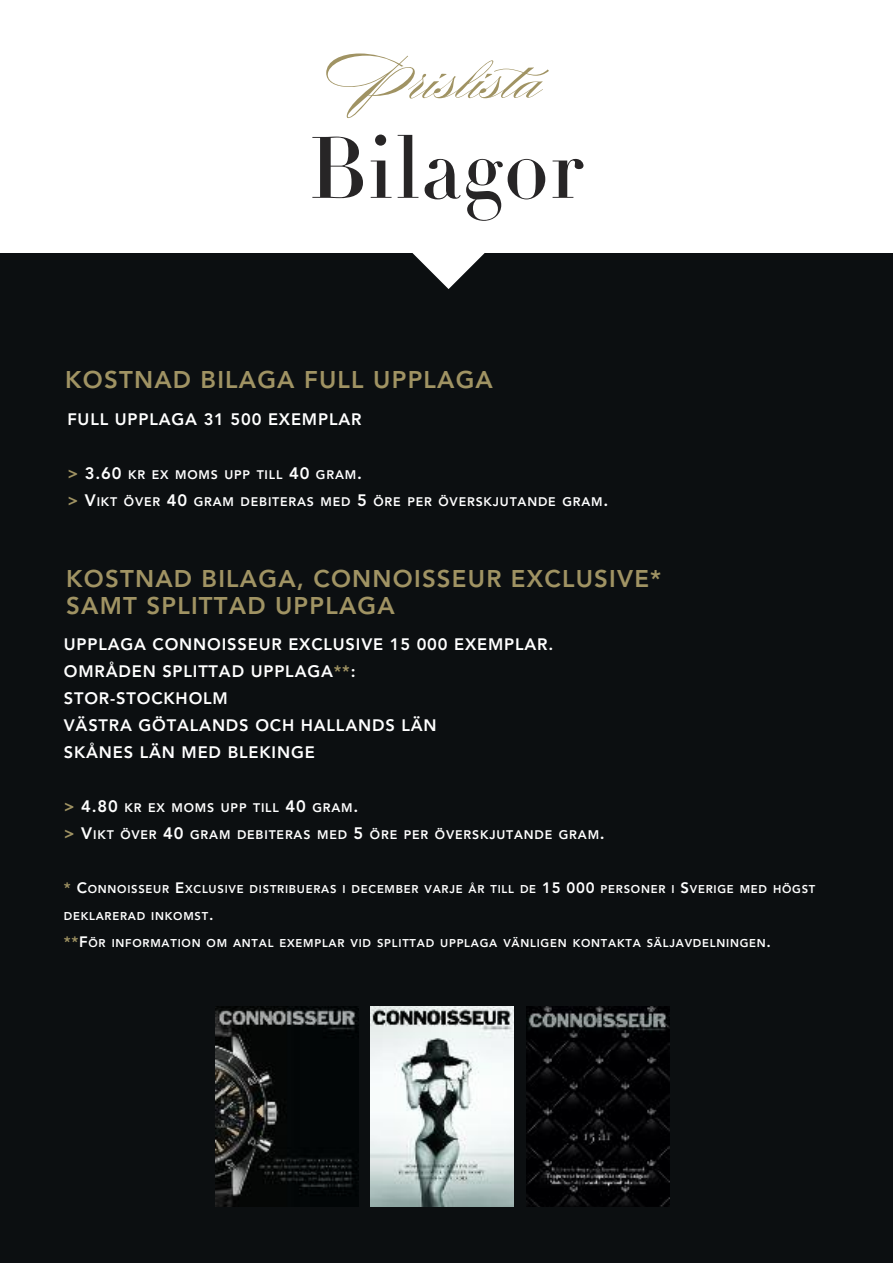
<style>
.page{position:relative;width:893px;height:1263px;background:#fff}
.page>*{position:absolute;margin:0;border:0;box-sizing:border-box;transform-origin:0 0}
.t1{font:85.5px "Didot LH Headline Os F";color:#272526}
.t2{font:54px "Burgues Script";color:#a09363}
.t3{font:800 24px/27px "Avenir";letter-spacing:.05em;color:#a09363}
.t4{font:800 16.5px/27px "Avenir";letter-spacing:.05em;color:#fff}
.t5{font:800 12.3px/27px "Avenir";letter-spacing:.065em;color:#fff}
.t6{font:800 11.25px "Avenir";letter-spacing:.065em;color:#fff}
.s1{font-size:16.5px;color:#a09363}
.s2{font-size:16.5px}
.s3{color:#a09363}
.s4{font-size:15px;color:#a09363}
.s5{font-size:15px}
</style>
<div class="page">
<div style="left:0;top:253px;width:893px;height:1010px;background:#0c0f11"></div>
<svg style="left:412px;top:253px;width:73px;height:36px"></svg>
<img style="left:527px;top:1006px;width:142px;height:200px">
<img style="left:371px;top:1006px;width:143px;height:200px">
<img style="left:216px;top:1006px;width:143px;height:200px">
<h2 class="t2" style="left:350px;top:47px;width:211px">Prislista</h2>
<h1 class="t1" style="left:309px;top:135px;width:277px">Bilagor</h1>
<h3 class="t3" style="left:65px;top:366px;width:429px">KOSTNAD BILAGA FULL UPPLAGA</h3>
<h3 class="t4" style="left:67px;top:406px;width:296px">FULL UPPLAGA 31 500 EXEMPLAR</h3>
<p class="t5" style="left:67px;top:461px;width:543px"><span class="s1">&gt;</span> <span class="s2">3.60</span> KR EX MOMS UPP TILL <span class="s2">40</span> GRAM<span class="s2">.<br></span><span class="s1">&gt;</span> <span class="s2">V</span>IKT ÖVER <span class="s2">40</span> GRAM DEBITERAS MED <span class="s2">5</span> ÖRE PER ÖVERSKJUTANDE GRAM<span class="s2">.</span></p>
<h3 class="t3" style="left:66px;top:564px;width:596px">KOSTNAD BILAGA, CONNOISSEUR EXCLUSIVE*<br>SAMT SPLITTAD UPPLAGA</h3>
<h3 class="t4" style="left:64px;top:630px;width:491px">UPPLAGA CONNOISSEUR EXCLUSIVE 15 000 EXEMPLAR.<br>OMRÅDEN SPLITTAD UPPLAGA<span class="s3">**</span>:<br>STOR-STOCKHOLM<br>VÄSTRA GÖTALANDS OCH HALLANDS LÄN<br>SKÅNES LÄN MED BLEKINGE</h3>
<p class="t5" style="left:64px;top:794px;width:543px"><span class="s1">&gt;</span> <span class="s2">4.80</span> KR EX MOMS UPP TILL <span class="s2">40</span> GRAM<span class="s2">.<br></span><span class="s1">&gt;</span> <span class="s2">V</span>IKT ÖVER <span class="s2">40</span> GRAM DEBITERAS MED <span class="s2">5</span> ÖRE PER ÖVERSKJUTANDE GRAM<span class="s2">.</span></p>
<p class="t6" style="left:64px;top:882px;width:753px"><span class="s4">*</span> <span class="s5">C</span>ONNOISSEUR <span class="s5">E</span>XCLUSIVE DISTRIBUERAS I DECEMBER VARJE ÅR TILL DE <span class="s5">15 000</span> PERSONER I <span class="s5">S</span>VERIGE MED HÖGST</p>
<p class="t6" style="left:64px;top:909px;width:151px">DEKLARERAD INKOMST<span class="s5">.</span></p>
<p class="t6" style="left:64px;top:936px;width:709px"><span class="s4">**</span><span class="s5">F</span>ÖR INFORMATION OM ANTAL EXEMPLAR VID SPLITTAD UPPLAGA VÄNLIGEN KONTAKTA SÄLJAVDELNINGEN<span class="s5">.</span></p>
</div>
